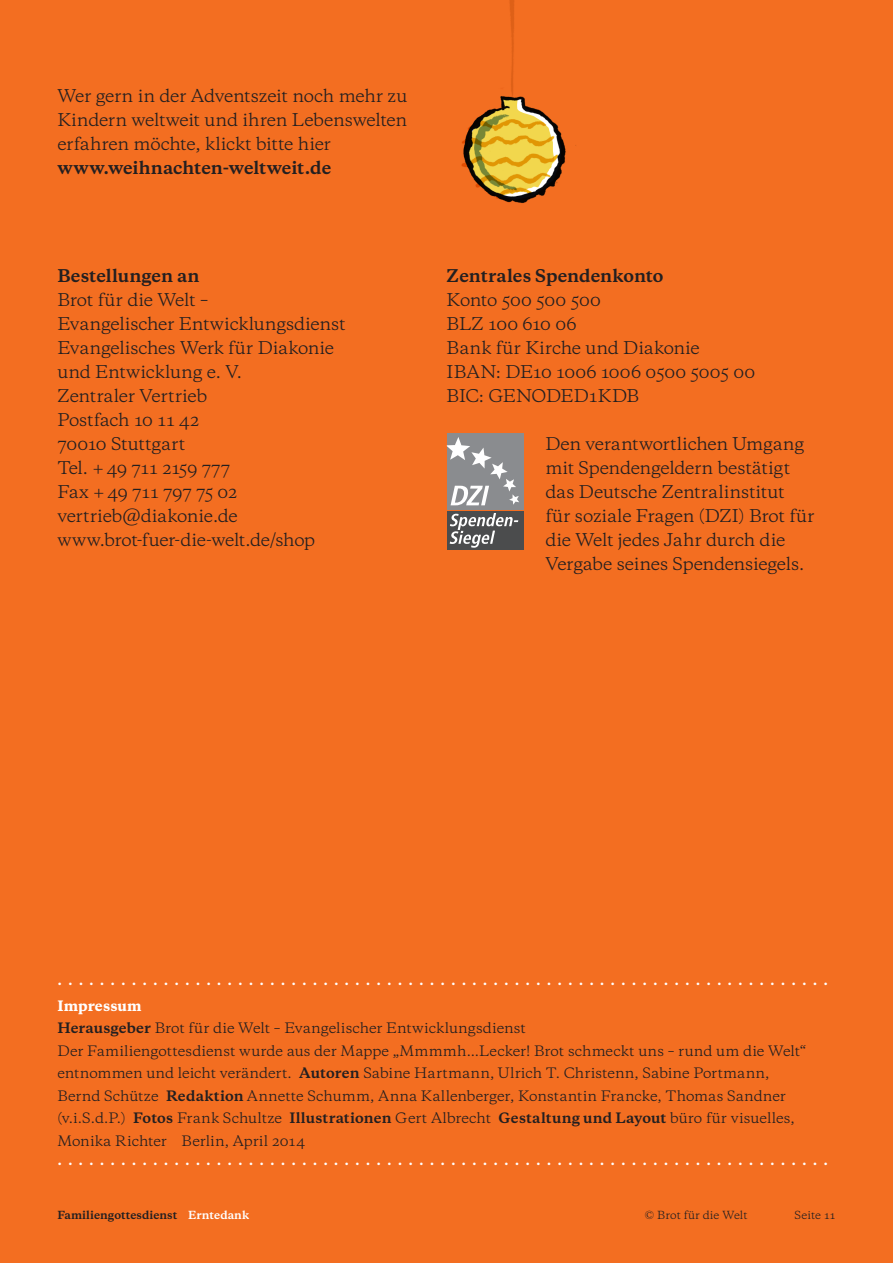
<style>
.page{position:relative;width:893px;height:1263px;background:#f36e21}
.page>*{position:absolute;margin:0;border:0;box-sizing:border-box;transform-origin:0 0}
.t1{font:16.5px/24px "Galaxie Copernicus";letter-spacing:-.015em;color:#231f20}
.t2{font:700 16.5px "Galaxie Copernicus";color:#231f20}
.t3{font:13.5px/22.5px "Galaxie Copernicus";color:#231f20}
.t4{font:700 13.5px "Galaxie Copernicus";color:#fff}
.t5{font:700 10.5px "Galaxie Copernicus";letter-spacing:.01em;color:#231f20}
.t6{font:10.5px "Galaxie Copernicus";letter-spacing:.01em;color:#231f20}
.s1{font-weight:800;color:#fff}
.s2{font-weight:700}
.s3{color:#fff}
</style>
<div class="page">
<img style="left:509px;top:0;width:5px;height:84px">
<img style="left:461px;top:84px;width:115px;height:119px">
<div style="left:447px;top:433px;width:76px;height:76px;background:#8a8c8f"></div>
<div style="left:447px;top:511px;width:76px;height:38px;background:#4b4c4d"></div>
<svg style="left:450px;top:513px;width:68px;height:35px"></svg>
<svg style="left:447px;top:437px;width:72px;height:68px"></svg>
<p class="t1" style="left:57px;top:84px;width:352px;text-align:justify">Wer gern in der Adventszeit noch mehr zu Kindern weltweit und ihren Lebenswelten erfahren möchte, klickt bitte hier</p>
<p class="t2" style="left:57px;top:157px;width:275px">www.weihnachten-weltweit.de</p>
<p class="t2" style="left:57px;top:265px;width:144px">Bestellungen an</p>
<p class="t1" style="left:57px;top:288px;width:290px">Brot für die Welt –<br>Evangelischer Entwicklungsdienst<br>Evangelisches Werk für Diakonie und Entwicklung e. V.<br>Zentraler Vertrieb<br>Postfach 10 11 42<br>70010 Stuttgart<br>Tel. + 49 711 2159 777<br>Fax + 49 711 797 75 02 vertrieb@diakonie.de www.brot-fuer-die-welt.de/shop</p>
<p class="t2" style="left:447px;top:265px;width:218px">Zentrales Spendenkonto</p>
<p class="t1" style="left:447px;top:288px;width:310px">Konto 500 500 500<br>BLZ 100 610 06<br>Bank für Kirche und Diakonie<br>IBAN: DE10 1006 1006 0500 5005 00<br>BIC: GENODED1KDB</p>
<p class="t1" style="left:545px;top:432px;width:271px">Den verantwortlichen Umgang mit Spendengeldern bestätigt das Deutsche Zentralinstitut<br>für soziale Fragen (DZI) Brot für die Welt jedes Jahr durch die<br>Vergabe seines Spendensiegels.</p>
<p class="t4" style="left:57px;top:971px;width:772px">.........................................................................</p>
<p class="t3" style="left:57px;top:994px;width:750px"><span class="s1">Impressum<br></span><span class="s2">Herausgeber</span> Brot für die Welt – Evangelischer Entwicklungsdienst<br>Der Familiengottesdienst wurde aus der Mappe „Mmmmh...Lecker! Brot schmeckt uns – rund um die Welt“ entnommen und leicht verändert. <span class="s2">Autoren</span> Sabine Hartmann, Ulrich T. Christenn, Sabine Portmann, Bernd Schütze <span class="s2">Redaktion</span> Annette Schumm, Anna Kallenberger, Konstantin Francke, Thomas Sandner (v.i.S.d.P.) <span class="s2">Fotos</span> Frank Schultze <span class="s2">Illustrationen</span> Gert Albrecht <span class="s2">Gestaltung und Layout</span> büro für visuelles, Monika Richter Berlin, April 2014</p>
<p class="t4" style="left:57px;top:1151px;width:772px">.........................................................................</p>
<p class="t5" style="left:57px;top:1208px;width:193px">Familiengottesdienst <span class="s3">Erntedank</span></p>
<p class="t6" style="left:645px;top:1208px;width:104px">© Brot für die Welt</p>
<p class="t6" style="left:794px;top:1208px;width:42px">Seite 11</p>
</div>
